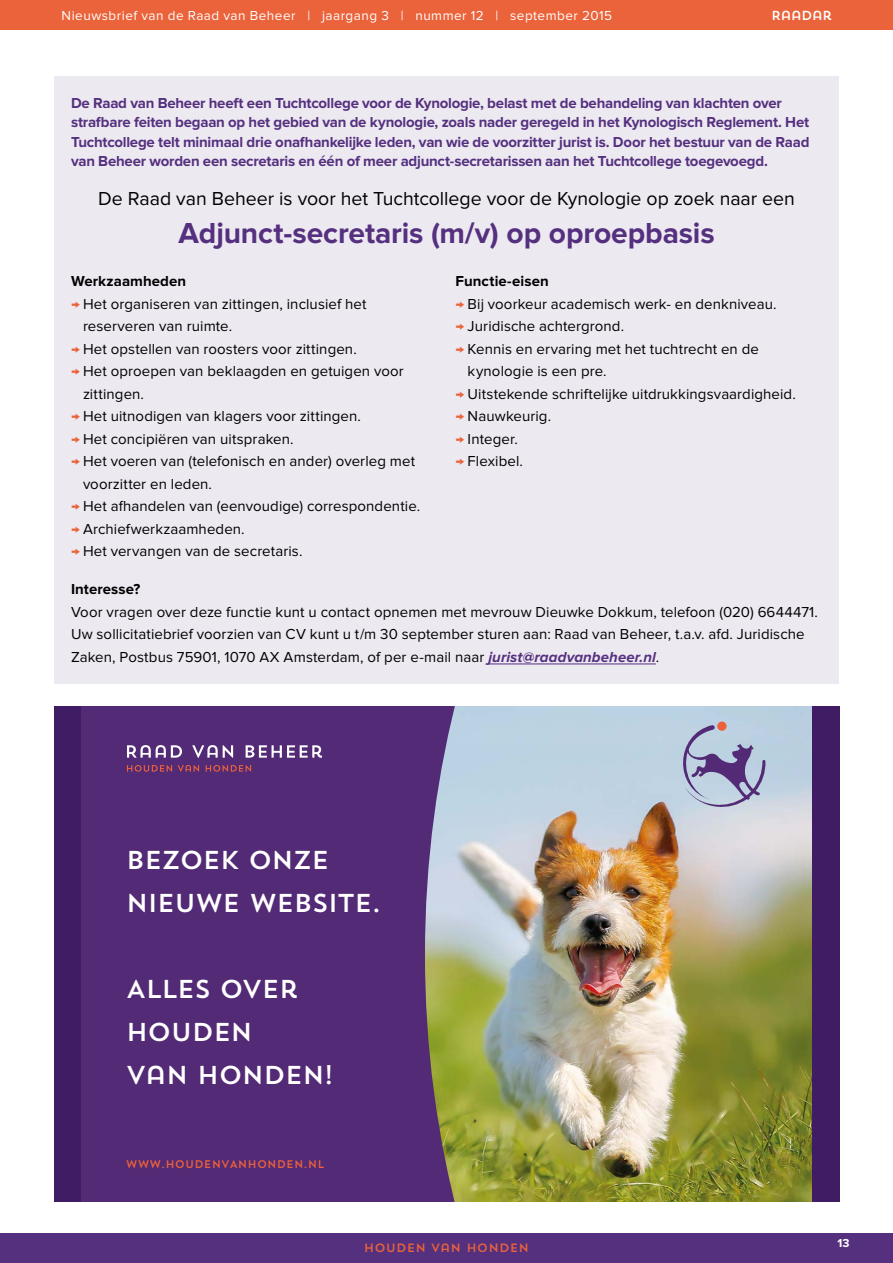
<style>
.page{position:relative;width:893px;height:1263px;background:#fff}
.page>*{position:absolute;margin:0;border:0;box-sizing:border-box;transform-origin:0 0}
.t1{font:700 30px "Proxima Nova";letter-spacing:-.005em;color:#55307f}
.t2{font:25.8px/42.9px "Trend Sans One";letter-spacing:-.05em;color:#fff}
.t3{font:19.5px "Proxima Nova";color:#000}
.t4{font:15px/22.5px "Proxima Nova";letter-spacing:.005em;color:#000}
.t5{font:700 15px/19.5px "Proxima Nova";letter-spacing:-.015em;color:#55307f}
.t6{font:700 15px "Proxima Nova";letter-spacing:.005em;color:#000}
.t7{font:13.5px "Proxima Nova";letter-spacing:.035em;color:#fff}
.t8{font:13.05px "Trend Sans One";letter-spacing:-.07em;color:#fff}
.t9{font:12px "Trend Sans One";color:#ea633a}
.t10{font:700 12px "Proxima Nova";color:#fff}
.t11{font:11.1px "Trend Sans One";color:#ec613a}
.s1{color:#ea633a}
.s2{font-weight:700;font-style:italic;color:#55307f}
</style>
<div class="page">
<div style="left:0;top:1233px;width:893px;height:30px;background:#55307f"></div>
<div style="left:0;top:0;width:893px;height:30px;background:#ea633a"></div>
<div style="left:54px;top:77px;width:785px;height:607px;background:#ede9f1"></div>
<hr style="left:488px;top:664px;width:168px;height:1px;background:#55307f">
<div style="left:54px;top:707px;width:278px;height:495px;background:#401c64"></div>
<div style="left:562px;top:707px;width:277px;height:495px;background:#401c64"></div>
<img style="left:460px;top:707px;width:352px;height:495px">
<svg style="left:82px;top:707px;width:378px;height:495px;background:#593476"></svg>
<svg style="left:672px;top:725px;width:94px;height:83px;background:#a7adc9"></svg>
<div style="left:717px;top:721px;width:9px;height:10px;background:#eb613a;border-radius:50%"></div>
<svg style="left:127px;top:745px;width:55px;height:13px"></svg>
<svg style="left:192px;top:745px;width:41px;height:13px"></svg>
<svg style="left:246px;top:745px;width:76px;height:13px"></svg>
<svg style="left:127px;top:765px;width:45px;height:7px"></svg>
<svg style="left:178px;top:765px;width:21px;height:7px"></svg>
<svg style="left:206px;top:765px;width:45px;height:7px"></svg>
<p class="t7" style="left:62px;top:9px;width:552px">Nieuwsbrief van de Raad van Beheer | jaargang 3 | nummer 12 | september 2015</p>
<p class="t8" style="left:771px;top:7px;width:63px">RAADAR</p>
<p class="t5" style="left:71px;top:94px;width:740px">De Raad van Beheer heeft een Tuchtcollege voor de Kynologie, belast met de behandeling van klachten over strafbare feiten begaan op het gebied van de kynologie, zoals nader geregeld in het Kynologisch Reglement. Het Tuchtcollege telt minimaal drie onafhankelijke leden, van wie de voorzitter jurist is. Door het bestuur van de Raad van Beheer worden een secretaris en één of meer adjunct-secretarissen aan het Tuchtcollege toegevoegd.</p>
<h3 class="t3" style="left:98px;top:190px;width:698px">De Raad van Beheer is voor het Tuchtcollege voor de Kynologie op zoek naar een</h3>
<h1 class="t1" style="left:179px;top:219px;width:538px">Adjunct-secretaris (m/v) op oproepbasis</h1>
<p class="t6" style="left:71px;top:275px;width:117px">Werkzaamheden</p>
<p class="t4" style="left:83px;top:293px;width:285px;text-indent:-12px"><span class="s1">→</span> Het organiseren van zittingen, inclusief het reserveren van ruimte.</p>
<p class="t4" style="left:71px;top:338px;width:287px"><span class="s1">→</span> Het opstellen van roosters voor zittingen.</p>
<p class="t4" style="left:83px;top:361px;width:322px;text-indent:-12px"><span class="s1">→</span> Het oproepen van beklaagden en getuigen voor zittingen.</p>
<p class="t4" style="left:71px;top:406px;width:292px"><span class="s1">→</span> Het uitnodigen van klagers voor zittingen.</p>
<p class="t4" style="left:71px;top:428px;width:224px"><span class="s1">→</span> Het concipiëren van uitspraken.</p>
<p class="t4" style="left:83px;top:451px;width:334px;text-indent:-12px"><span class="s1">→</span> Het voeren van (telefonisch en ander) overleg met voorzitter en leden.</p>
<p class="t4" style="left:71px;top:496px;width:351px"><span class="s1">→</span> Het afhandelen van (eenvoudige) correspondentie.</p>
<p class="t4" style="left:71px;top:518px;width:175px"><span class="s1">→</span> Archiefwerkzaamheden.</p>
<p class="t4" style="left:71px;top:541px;width:233px"><span class="s1">→</span> Het vervangen van de secretaris.</p>
<p class="t6" style="left:456px;top:275px;width:95px">Functie-eisen</p>
<p class="t4" style="left:456px;top:293px;width:322px"><span class="s1">→</span> Bij voorkeur academisch werk- en denkniveau.</p>
<p class="t4" style="left:456px;top:316px;width:170px"><span class="s1">→</span> Juridische achtergrond.</p>
<p class="t4" style="left:468px;top:338px;width:293px;text-indent:-12px"><span class="s1">→</span> Kennis en ervaring met het tuchtrecht en de kynologie is een pre.</p>
<p class="t4" style="left:456px;top:383px;width:342px"><span class="s1">→</span> Uitstekende schriftelijke uitdrukkingsvaardigheid.</p>
<p class="t4" style="left:456px;top:406px;width:97px"><span class="s1">→</span> Nauwkeurig.</p>
<p class="t4" style="left:456px;top:428px;width:64px"><span class="s1">→</span> Integer.</p>
<p class="t4" style="left:456px;top:451px;width:69px"><span class="s1">→</span> Flexibel.</p>
<p class="t6" style="left:71px;top:583px;width:71px">Interesse?</p>
<p class="t4" style="left:71px;top:601px;width:749px">Voor vragen over deze functie kunt u contact opnemen met mevrouw Dieuwke Dokkum, telefoon (020) 6644471.<br>Uw sollicitatiebrief voorzien van CV kunt u t/m 30 september sturen aan: Raad van Beheer, t.a.v. afd. Juridische<br>Zaken, Postbus 75901, 1070 AX Amsterdam, of per e-mail naar <span class="s2">jurist@raadvanbeheer.nl</span>.</p>
<h2 class="t2" style="left:126px;top:838px;width:257px">BEZOEK ONZE<br>NIEUWE WEBSITE.</h2>
<h2 class="t2" style="left:126px;top:967px;width:210px">ALLES OVER<br>HOUDEN<br>VAN HONDEN!</h2>
<p class="t11" style="left:126px;top:1157px;width:200px">WWW.HOUDENVANHONDEN.NL</p>
<p class="t9" style="left:364px;top:1240px;width:167px">HOUDEN VAN HONDEN</p>
<p class="t10" style="left:837px;top:1237px;width:14px">13</p>
</div>
